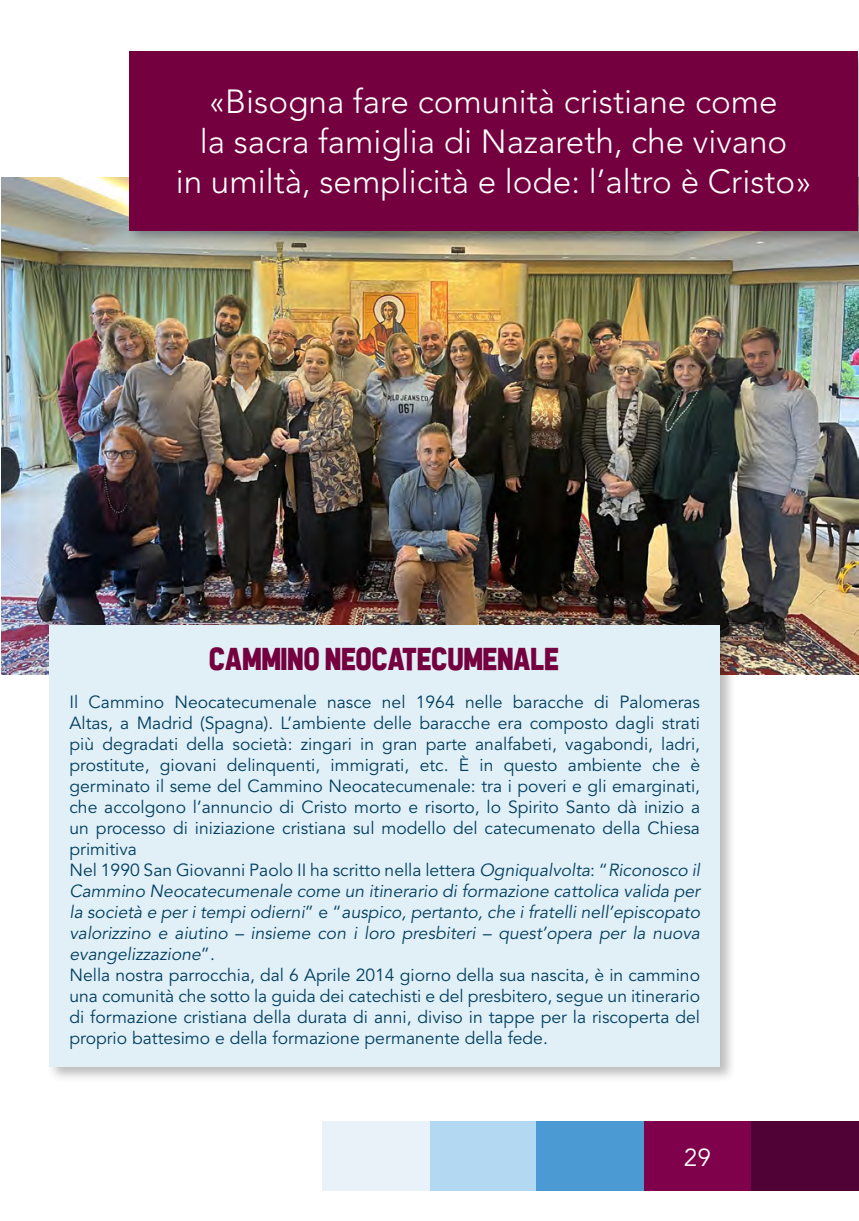
<style>
.page{position:relative;width:859px;height:1221px;background:#fff}
.page>*{position:absolute;margin:0;border:0;box-sizing:border-box;transform-origin:0 0}
.t1{font:300 33.25px "Avenir LT Std";color:#fff}
.t2{font:31.5px "Allthe Waytothe Sun";color:#74003f}
.t3{font:24.5px "Avenir LT Std";color:#fff}
.t4{font:17.5px/21px "Avenir LT Std";color:#023f60;text-align:justify}
.t5{font:italic 17.5px/21px "Avenir LT Std";color:#023f60;text-align:justify}
.s1{font-style:normal}
</style>
<div class="page">
<div style="left:751px;top:1121px;width:107px;height:70px;background:#500237"></div>
<div style="left:643px;top:1121px;width:108px;height:70px;background:#7f004b"></div>
<div style="left:535px;top:1121px;width:108px;height:70px;background:#4c9ad3"></div>
<div style="left:427px;top:1121px;width:108px;height:70px;background:#b3d8f1"></div>
<div style="left:322px;top:1121px;width:108px;height:70px;background:#e8f2f8"></div>
<img style="left:2px;top:177px;width:856px;height:497px">
<div style="left:47px;top:622px;width:689px;height:460px;background:#231f20;opacity:.3"></div>
<div style="left:50px;top:625px;width:669px;height:441px;background:#e1f0f7"></div>
<div style="left:126px;top:48px;width:732px;height:199px;background:#231f20;opacity:.3"></div>
<div style="left:129px;top:51px;width:728px;height:179px;background:#74003f"></div>
<p class="t1" style="left:209px;top:82px;width:569px">«Bisogna fare comunità cristiane come</p>
<p class="t1" style="left:200px;top:122px;width:589px">la sacra famiglia di Nazareth, che vivano</p>
<p class="t1" style="left:176px;top:162px;width:637px">in umiltà, semplicità e lode: l’altro è Cristo»</p>
<p class="t2" style="left:210px;top:641px;width:351px">CAMMINO NEOCATECUMENALE</p>
<p class="t4" style="left:69px;top:692px;width:632px">Il Cammino Neocatecumenale nasce nel 1964 nelle baracche di Palomeras Altas, a Madrid (Spagna). L’ambiente delle baracche era composto dagli strati più degradati della società: zingari in gran parte analfabeti, vagabondi, ladri, prostitute, giovani delinquenti, immigrati, etc. È in questo ambiente che è germinato il seme del Cammino Neocatecumenale: tra i poveri e gli emarginati, che accolgono l’annuncio di Cristo morto e risorto, lo Spirito Santo dà inizio a un processo di iniziazione cristiana sul modello del catecumenato della Chiesa primitiva</p>
<p class="t5" style="left:69px;top:860px;width:632px"><span class="s1">Nel 1990 San Giovanni Paolo II ha scritto nella lettera</span> Ogniqualvolta<span class="s1">: “</span>Riconosco il Cammino Neocatecumenale come un itinerario di formazione cattolica valida per la società e per i tempi odierni<span class="s1">” e “</span>auspico, pertanto, che i fratelli nell’episcopato valorizzino e aiutino – insieme con i loro presbiteri – quest’opera per la nuova evangelizzazione<span class="s1">”.</span></p>
<p class="t4" style="left:69px;top:965px;width:632px">Nella nostra parrocchia, dal 6 Aprile 2014 giorno della sua nascita, è in cammino una comunità che sotto la guida dei catechisti e del presbitero, segue un itinerario di formazione cristiana della durata di anni, diviso in tappe per la riscoperta del proprio battesimo e della formazione permanente della fede.</p>
<h3 class="t3" style="left:683px;top:1143px;width:29px">29</h3>
</div>
